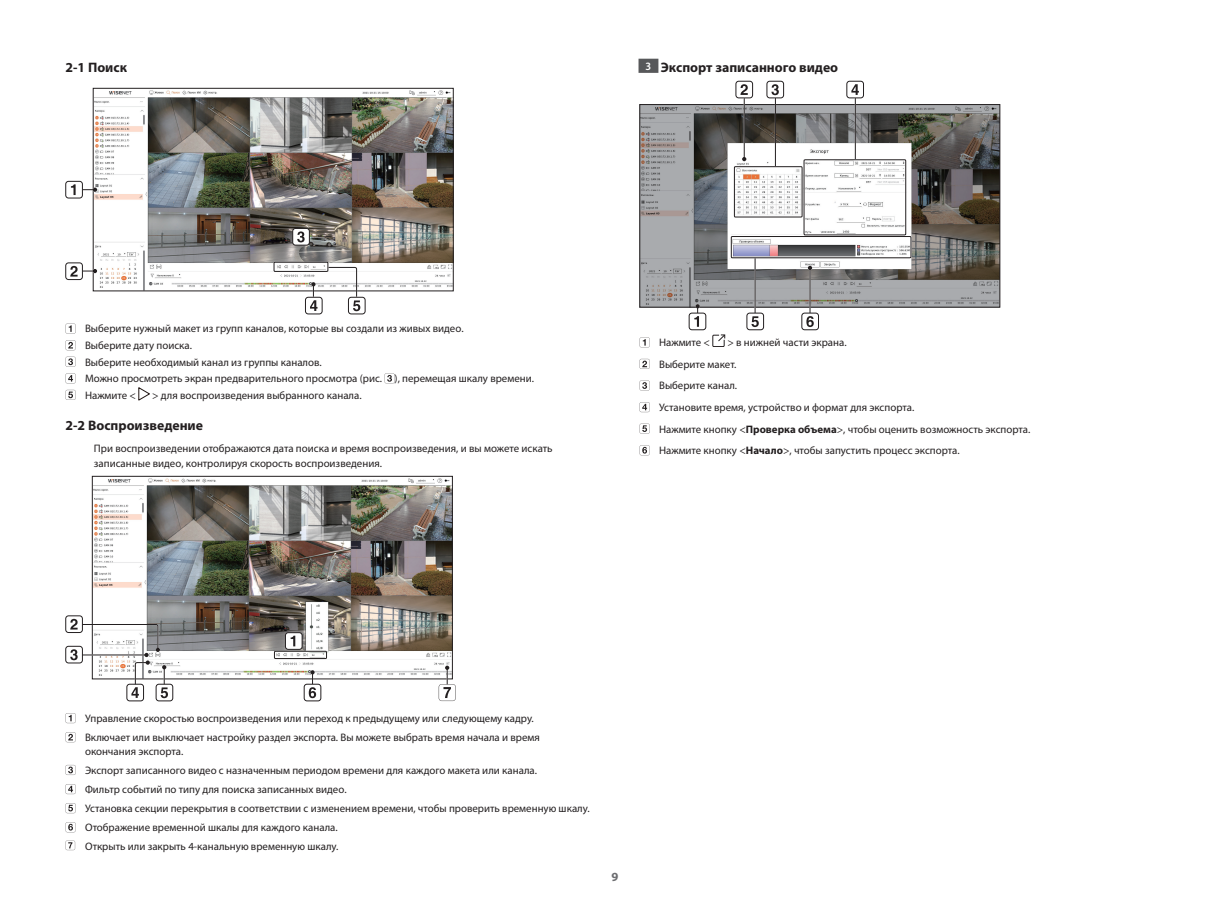
<style>
.page{position:relative;width:1219px;height:911px;background:#fff}
.page>*{position:absolute;margin:0;border:0;box-sizing:border-box;transform-origin:0 0}
.t1{font:700 13.75px "Myriad Pro";color:#231f20}
.t2{font:700 12.5px "Myriad Pro";color:#6c6d70}
.t3{font:10.88px/19.1px "Myriad Pro";color:#231f20}
.s1{font-weight:700}
</style>
<div class="page">
<img style="left:95px;top:90px;width:356px;height:199px">
<div style="left:93px;top:88px;width:360px;height:203px;border:1px solid #231f20"></div>
<svg style="left:83px;top:187px;width:14px;height:5px"></svg>
<div style="left:66px;top:181px;width:17px;height:17px;border:1px solid #231f20;border-radius:3px"></div>
<svg style="left:71px;top:184px;width:5px;height:11px"></svg>
<div style="left:66px;top:263px;width:17px;height:17px;border:1px solid #231f20;border-radius:3px"></div>
<svg style="left:70px;top:266px;width:27px;height:10px"></svg>
<div style="left:293px;top:228px;width:16px;height:17px;background:#fff;border-radius:3px"></div>
<div style="left:292px;top:228px;width:18px;height:17px;border:1px solid #231f20;border-radius:3px"></div>
<svg style="left:297px;top:231px;width:8px;height:11px"></svg>
<div style="left:305px;top:297px;width:17px;height:17px;border:1px solid #231f20;border-radius:3px"></div>
<svg style="left:310px;top:282px;width:7px;height:29px"></svg>
<div style="left:273px;top:262px;width:55px;height:10px;border:1px solid #fff"></div>
<div style="left:274px;top:262px;width:54px;height:10px;border:1px solid #231f20"></div>
<div style="left:348px;top:297px;width:17px;height:17px;border:1px solid #231f20;border-radius:3px"></div>
<svg style="left:327px;top:266px;width:33px;height:45px"></svg>
<svg style="left:66px;top:323px;width:10px;height:11px"></svg>
<svg style="left:66px;top:340px;width:10px;height:10px"></svg>
<svg style="left:66px;top:357px;width:10px;height:10px"></svg>
<svg style="left:66px;top:373px;width:10px;height:10px"></svg>
<svg style="left:385px;top:373px;width:10px;height:10px"></svg>
<svg style="left:66px;top:390px;width:10px;height:10px"></svg>
<svg style="left:138px;top:387px;width:12px;height:13px"></svg>
<img style="left:94px;top:478px;width:357px;height:197px">
<div style="left:92px;top:476px;width:361px;height:203px;border:1px solid #231f20"></div>
<div style="left:66px;top:615px;width:17px;height:17px;border:1px solid #231f20;border-radius:3px"></div>
<div style="left:274px;top:650px;width:53px;height:9px;border:1px solid #fff"></div>
<div style="left:274px;top:651px;width:53px;height:8px;border:1px solid #231f20"></div>
<div style="left:285px;top:632px;width:17px;height:17px;background:#fff;border-radius:3px"></div>
<div style="left:285px;top:632px;width:17px;height:17px;border:1px solid #231f20;border-radius:3px"></div>
<svg style="left:291px;top:635px;width:4px;height:11px"></svg>
<div style="left:66px;top:646px;width:17px;height:17px;border:1px solid #231f20;border-radius:3px"></div>
<div style="left:127px;top:684px;width:17px;height:17px;border:1px solid #231f20;border-radius:3px"></div>
<div style="left:156px;top:684px;width:17px;height:17px;border:1px solid #231f20;border-radius:3px"></div>
<svg style="left:70px;top:619px;width:98px;height:79px"></svg>
<div style="left:304px;top:684px;width:17px;height:17px;border:1px solid #231f20;border-radius:3px"></div>
<svg style="left:309px;top:670px;width:7px;height:28px"></svg>
<svg style="left:439px;top:665px;width:17px;height:36px"></svg>
<svg style="left:66px;top:713px;width:10px;height:10px"></svg>
<svg style="left:66px;top:732px;width:10px;height:10px"></svg>
<svg style="left:66px;top:765px;width:10px;height:10px"></svg>
<svg style="left:66px;top:784px;width:10px;height:10px"></svg>
<svg style="left:66px;top:803px;width:10px;height:10px"></svg>
<svg style="left:66px;top:822px;width:10px;height:10px"></svg>
<svg style="left:66px;top:840px;width:9px;height:10px"></svg>
<div style="left:638px;top:59px;width:20px;height:14px;background:#57585a"></div>
<div style="left:767px;top:81px;width:17px;height:17px;border:1px solid #231f20;border-radius:3px"></div>
<svg style="left:771px;top:84px;width:8px;height:11px"></svg>
<div style="left:847px;top:81px;width:17px;height:17px;border:1px solid #231f20;border-radius:3px"></div>
<svg style="left:851px;top:84px;width:8px;height:11px"></svg>
<img style="left:642px;top:106px;width:356px;height:199px">
<div style="left:640px;top:104px;width:360px;height:203px;border:1px solid #231f20"></div>
<div style="left:736px;top:81px;width:17px;height:17px;border:1px solid #231f20;border-radius:3px"></div>
<svg style="left:740px;top:84px;width:8px;height:11px"></svg>
<hr style="left:755px;top:258px;width:1px;height:55px;background:#231f20">
<div style="left:689px;top:313px;width:17px;height:17px;border:1px solid #231f20;border-radius:3px"></div>
<svg style="left:694px;top:304px;width:6px;height:23px"></svg>
<hr style="left:744px;top:98px;width:1px;height:61px;background:#231f20">
<svg style="left:742px;top:157px;width:4px;height:4px"></svg>
<hr style="left:775px;top:98px;width:1px;height:69px;background:#231f20">
<hr style="left:855px;top:98px;width:1px;height:62px;background:#231f20">
<div style="left:734px;top:166px;width:68px;height:51px;border:1px solid #231f20"></div>
<div style="left:804px;top:159px;width:102px;height:76px;border:1px solid #231f20"></div>
<div style="left:731px;top:236px;width:180px;height:22px;border:1px solid #231f20"></div>
<div style="left:747px;top:313px;width:17px;height:17px;border:1px solid #231f20;border-radius:3px"></div>
<svg style="left:751px;top:316px;width:8px;height:11px"></svg>
<hr style="left:809px;top:268px;width:1px;height:45px;background:#fff">
<hr style="left:810px;top:268px;width:1px;height:45px;background:#231f20">
<svg style="left:808px;top:266px;width:4px;height:4px"></svg>
<div style="left:802px;top:313px;width:17px;height:17px;border:1px solid #231f20;border-radius:3px"></div>
<svg style="left:806px;top:316px;width:8px;height:11px"></svg>
<svg style="left:640px;top:337px;width:10px;height:10px"></svg>
<svg style="left:712px;top:334px;width:13px;height:13px"></svg>
<svg style="left:640px;top:359px;width:10px;height:10px"></svg>
<svg style="left:640px;top:380px;width:10px;height:10px"></svg>
<svg style="left:640px;top:402px;width:10px;height:10px"></svg>
<svg style="left:640px;top:423px;width:10px;height:11px"></svg>
<svg style="left:640px;top:445px;width:10px;height:10px"></svg>
<p class="t1" style="left:66px;top:58px;width:63px">2-1 Поиск</p>
<p class="t1" style="left:646px;top:58px;width:194px"><sup>3</sup> Экспорт записанного видео</p>
<p class="t3" style="left:85px;top:320px;width:450px;line-height:16.6px">Выберите нужный макет из групп каналов, которые вы создали из живых видео.<br>Выберите дату поиска.<br>Выберите необходимый канал из группы каналов.<br>Можно просмотреть экран предварительного просмотра (рис. ), перемещая шкалу времени.<br>Нажмите &lt;</p>
<p class="t3" style="left:152px;top:385px;width:211px">&gt; для воспроизведения выбранного канала.</p>
<p class="t1" style="left:66px;top:416px;width:139px">2-2 Воспроизведение</p>
<p class="t3" style="left:94px;top:440px;width:460px;line-height:15px">При воспроизведении отображаются дата поиска и время воспроизведения, и вы можете искать записанные видео, контролируя скорость воспроизведения.</p>
<p class="t3" style="left:659px;top:331px;width:373px;line-height:21.6px;text-indent:68px">&gt; в нижней части экрана.<br>Выберите макет.<br>Выберите канал.<br>Установите время, устройство и формат для экспорта.<br>Нажмите кнопку &lt;<span class="s1">Проверка объема</span>&gt;, чтобы оценить возможность экспорта.<br>Нажмите кнопку &lt;<span class="s1">Начало</span>&gt;, чтобы запустить процесс экспорта.</p>
<p class="t3" style="left:659px;top:333px;width:53px">Нажмите &lt;</p>
<p class="t3" style="left:85px;top:708px;width:456px">Управление скоростью воспроизведения или переход к предыдущему или следующему кадру.<br>Включает или выключает настройку раздел экспорта. Вы можете выбрать время начала и время</p>
<p class="t3" style="left:85px;top:741px;width:506px">окончания экспорта.<br>Экспорт записанного видео с назначенным периодом времени для каждого макета или канала.<br>Фильтр событий по типу для поиска записанных видео.<br>Установка секции перекрытия в соответствии с изменением времени, чтобы проверить временную шкалу.<br>Отображение временной шкалы для каждого канала.<br>Открыть или закрыть 4-канальную временную шкалу.</p>
<p class="t2" style="left:611px;top:869px;width:8px">9</p>
</div>
